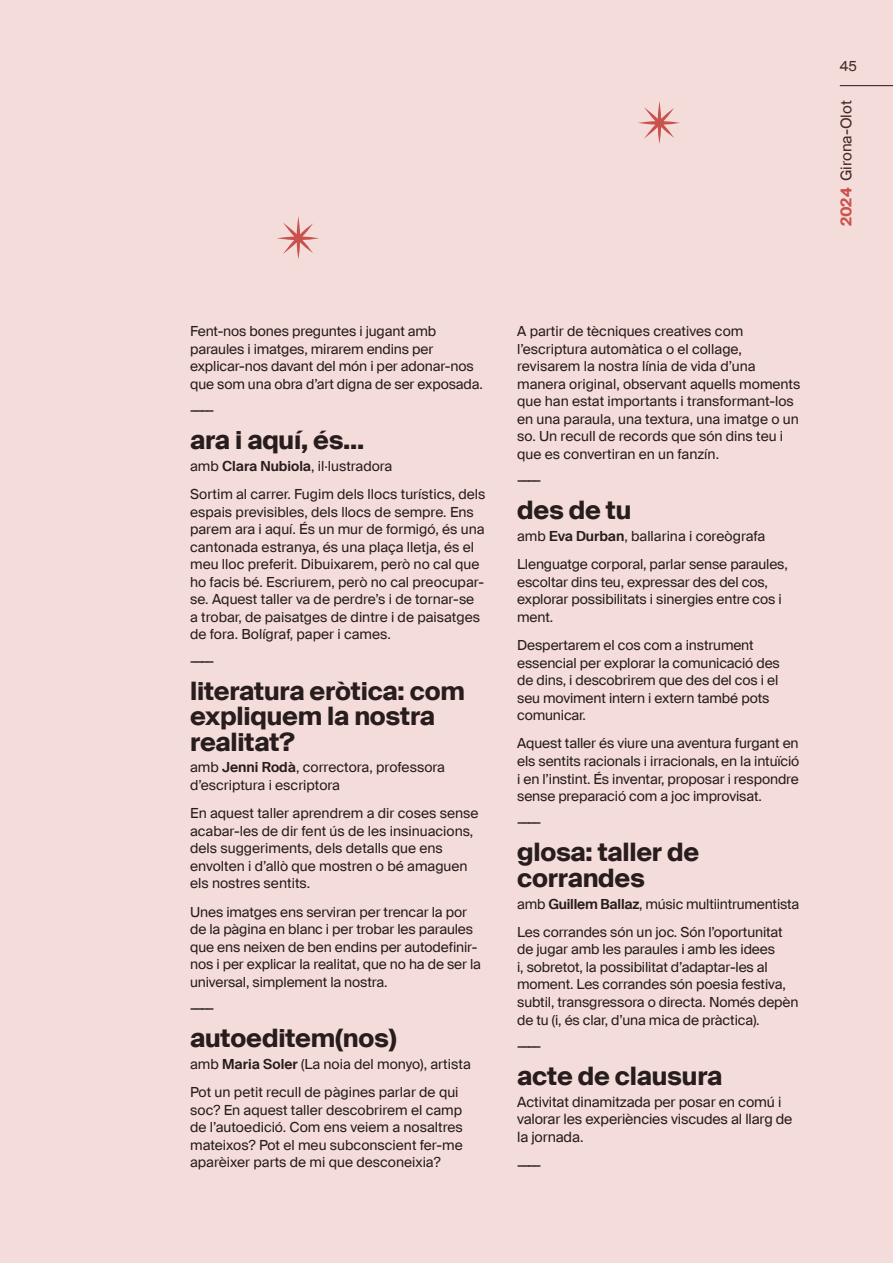
<style>
.page{position:relative;width:893px;height:1263px;background:#f4dcdb}
.page>*{position:absolute;margin:0;border:0;box-sizing:border-box;transform-origin:0 0}
.t1{font:700 25.5px/25.5px "Suisse Intl";letter-spacing:-.01em;color:#271d1c}
.t2{font:15px "Suisse Intl";color:#271d1c}
.t3{font:14.25px/17.7px "Suisse Intl";letter-spacing:-.01em;color:#271d1c}
.t4{font:13.95px/17.5px "Suisse Intl";letter-spacing:-.005em;color:#271d1c}
.s1{font-weight:600}
.s2{font-weight:700;color:#c9524c}
</style>
<div class="page">
<svg style="left:277px;top:216px;width:42px;height:43px"></svg>
<svg style="left:638px;top:101px;width:42px;height:43px"></svg>
<p class="t4" style="left:190px;top:323px;width:294px">Fent-nos bones preguntes i jugant amb paraules i imatges, mirarem endins per explicar-nos davant del món i per adonar-nos que som una obra d’art digna de ser exposada.</p>
<p class="t3" style="left:190px;top:401px;width:26px">––––</p>
<h1 class="t1" style="left:190px;top:428px;width:176px">ara i aquí, és...</h1>
<p class="t4" style="left:190px;top:452px;width:297px;line-height:28.2px">amb <span class="s1">Clara Nubiola</span>, il·lustradora<br>Sortim al carrer. Fugim dels llocs turístics, dels</p>
<p class="t4" style="left:190px;top:503px;width:296px">espais previsibles, dels llocs de sempre. Ens parem ara i aquí. És un mur de formigó, és una cantonada estranya, és una plaça lletja, és el meu lloc preferit. Dibuixarem, però no cal que ho facis bé. Escriurem, però no cal preocupar&shy;se. Aquest taller va de perdre’s i de tornar-se a trobar, de paisatges de dintre i de paisatges de fora. Bolígraf, paper i cames.</p>
<p class="t3" style="left:190px;top:652px;width:26px">––––</p>
<h1 class="t1" style="left:190px;top:678px;width:276px">literatura eròtica: com expliquem la nostra realitat?</h1>
<p class="t4" style="left:190px;top:759px;width:256px">amb <span class="s1">Jenni Rodà</span>, correctora, professora d’escriptura i escriptora</p>
<p class="t4" style="left:190px;top:805px;width:290px">En aquest taller aprendrem a dir coses sense acabar-les de dir fent ús de les insinuacions, dels suggeriments, dels detalls que ens envolten i d’allò que mostren o bé amaguen els nostres sentits.</p>
<p class="t4" style="left:190px;top:903px;width:292px">Unes imatges ens serviran per trencar la por de la pàgina en blanc i per trobar les paraules que ens neixen de ben endins per autodefinir&shy;nos i per explicar la realitat, que no ha de ser la universal, simplement la nostra.</p>
<p class="t3" style="left:190px;top:999px;width:26px">––––</p>
<h1 class="t1" style="left:190px;top:1025px;width:208px">autoeditem(nos)</h1>
<p class="t4" style="left:190px;top:1050px;width:282px;line-height:28.2px">amb <span class="s1">Maria Soler</span> (La noia del monyo), artista<br>Pot un petit recull de pàgines parlar de qui</p>
<p class="t4" style="left:190px;top:1101px;width:274px;text-align:justify">soc? En aquest taller descobrirem el camp de l’autoedició. Com ens veiem a nosaltres mateixos? Pot el meu subconscient fer-me aparèixer parts de mi que desconeixia?</p>
<p class="t4" style="left:517px;top:323px;width:285px">A partir de tècniques creatives com l’escriptura automàtica o el collage, revisarem la nostra línia de vida d’una manera original, observant aquells moments que han estat importants i transformant-los en una paraula, una textura, una imatge o un so. Un recull de records que són dins teu i que es convertiran en un fanzín.</p>
<p class="t3" style="left:517px;top:471px;width:26px">––––</p>
<h1 class="t1" style="left:517px;top:498px;width:116px">des de tu</h1>
<p class="t4" style="left:517px;top:522px;width:272px;line-height:28.2px">amb <span class="s1">Eva Durban</span>, ballarina i coreògrafa<br>Llenguatge corporal, parlar sense paraules,</p>
<p class="t4" style="left:517px;top:573px;width:266px">escoltar dins teu, expressar des del cos, explorar possibilitats i sinergies entre cos i ment.</p>
<p class="t4" style="left:517px;top:636px;width:264px">Despertarem el cos com a instrument essencial per explorar la comunicació des de dins, i descobrirem que des del cos i el seu moviment intern i extern també pots comunicar.</p>
<p class="t4" style="left:517px;top:735px;width:284px;text-align:justify">Aquest taller és viure una aventura furgant en els sentits racionals i irracionals, en la intuïció i en l’instint. És inventar, proposar i respondre sense preparació com a joc improvisat.</p>
<p class="t3" style="left:517px;top:814px;width:26px">––––</p>
<h1 class="t1" style="left:517px;top:840px;width:184px">glosa: taller de corrandes</h1>
<p class="t4" style="left:517px;top:890px;width:284px;line-height:28.2px">amb <span class="s1">Guillem Ballaz</span>, músic multiintrumentista<br>Les corrandes són un joc. Són l’oportunitat</p>
<p class="t4" style="left:517px;top:941px;width:283px">de jugar amb les paraules i amb les idees<br>i, sobretot, la possibilitat d’adaptar-les al moment. Les corrandes són poesia festiva, subtil, transgressora o directa. Només depèn de tu (i, és clar, d’una mica de pràctica).</p>
<p class="t3" style="left:517px;top:1037px;width:26px">––––</p>
<h1 class="t1" style="left:517px;top:1063px;width:207px">acte de clausura</h1>
<p class="t3" style="left:517px;top:1093px;width:277px">Activitat dinamitzada per posar en comú i valorar les experiències viscudes al llarg de la jornada.</p>
<p class="t3" style="left:517px;top:1157px;width:26px">––––</p>
<p class="t4" style="left:840px;top:58px;width:19px">45</p>
<p class="t2" style="left:837px;top:226px;width:127px;rotate:-90deg"><span class="s2">2024</span> Girona-Olot</p>
</div>
